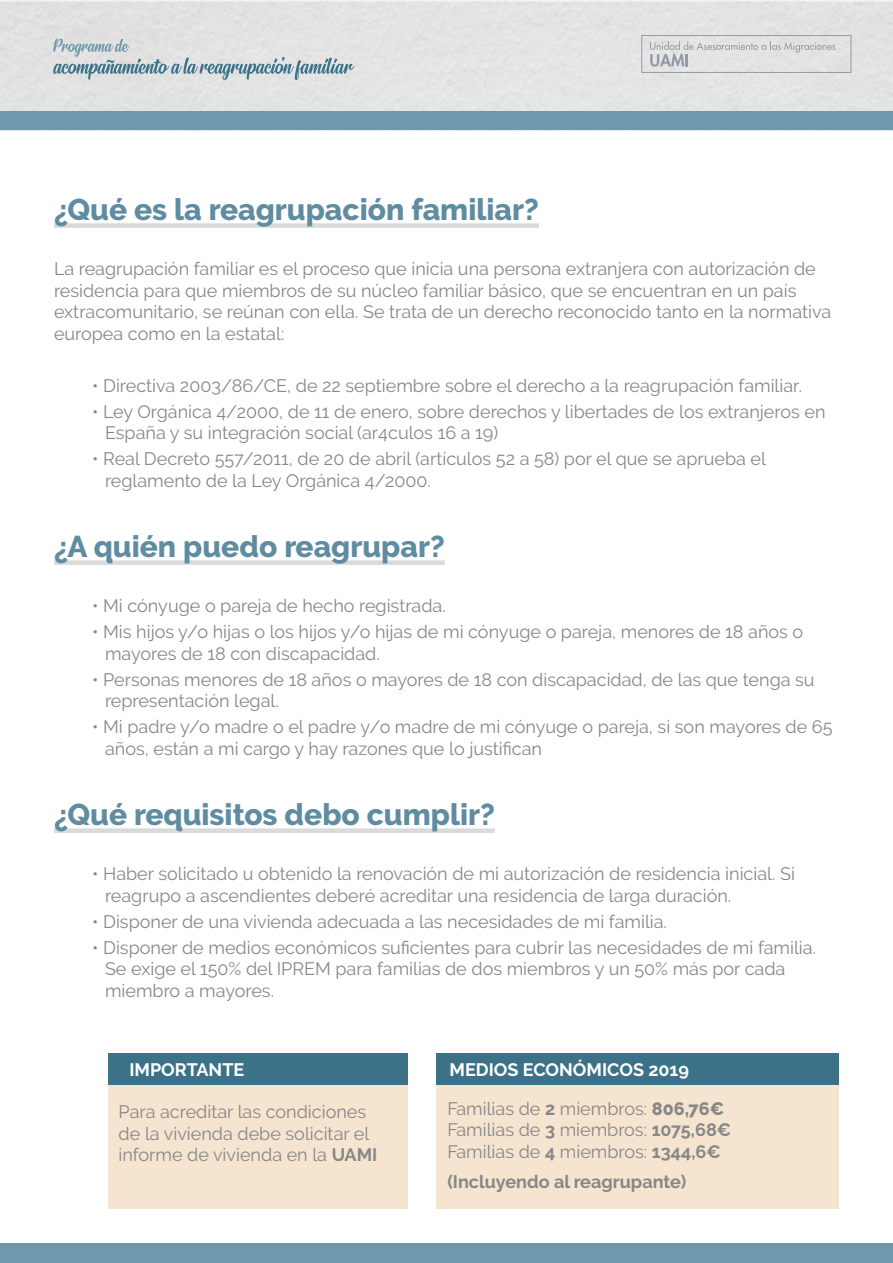
<style>
.page{position:relative;width:893px;height:1263px;background:#fff}
.page>*{position:absolute;margin:0;border:0;box-sizing:border-box;transform-origin:0 0}
.t1{font:800 30px "Raleway";color:#5f8ca1}
.t2{font:18px/21.6px "Raleway";color:#878787}
.t3{font:700 18px "Raleway";color:#fff}
.t4{font:700 18px "Raleway";color:#878787}
.s1{font-weight:700}
.s2{font-weight:800}
</style>
<div class="page">
<div style="left:0;top:111px;width:893px;height:19px;background:#6f98ad"></div>
<div style="left:0;top:1243px;width:893px;height:20px;background:#6f98ad"></div>
<svg style="left:53px;top:39px;width:301px;height:41px;background:#c6cfd3"></svg>
<svg style="left:650px;top:41px;width:185px;height:26px;background:#d8d9da"></svg>
<div style="left:641px;top:35px;width:210px;height:38px;border:1px solid #8f9ba6"></div>
<div style="left:54px;top:223px;width:485px;height:5px;background:#dadada"></div>
<div style="left:54px;top:560px;width:391px;height:5px;background:#dadada"></div>
<div style="left:54px;top:828px;width:441px;height:5px;background:#dadada"></div>
<div style="left:108px;top:1054px;width:300px;height:155px;background:#f5e4cf"></div>
<div style="left:108px;top:1054px;width:300px;height:31px;background:#3b7288"></div>
<div style="left:437px;top:1054px;width:402px;height:155px;background:#f5e4cf"></div>
<div style="left:437px;top:1054px;width:402px;height:31px;background:#3b7288"></div>
<h1 class="t1" style="left:54px;top:192px;width:486px">¿Qué es la reagrupación familiar?</h1>
<p class="t2" style="left:54px;top:258px;width:779px">La reagrupación familiar es el proceso que inicia una persona extranjera con autorización de residencia para que miembros de su núcleo familiar básico, que se encuentran en un país extracomunitario, se reúnan con ella. Se trata de un derecho reconocido tanto en la normativa europea como en la estatal:</p>
<p class="t2" style="left:92px;top:374px;width:711px">• Directiva 2003/86/CE, de 22 septiembre sobre el derecho a la reagrupación familiar.</p>
<p class="t2" style="left:105px;top:400px;width:722px;text-indent:-13px">• Ley Orgánica 4/2000, de 11 de enero, sobre derechos y libertades de los extranjeros en<br>España y su integración social (ar4culos 16 a 19)</p>
<p class="t2" style="left:105px;top:448px;width:663px;text-indent:-13px">• Real Decreto 557/2011, de 20 de abril (artículos 52 a 58) por el que se aprueba el reglamento de la Ley Orgánica 4/2000.</p>
<h1 class="t1" style="left:54px;top:529px;width:392px">¿A quién puedo reagrupar?</h1>
<p class="t2" style="left:92px;top:595px;width:355px">• Mi cónyuge o pareja de hecho registrada.</p>
<p class="t2" style="left:105px;top:621px;width:700px;text-indent:-13px">• Mis hijos y/o hijas o los hijos y/o hijas de mi cónyuge o pareja, menores de 18 años o mayores de 18 con discapacidad.</p>
<p class="t2" style="left:105px;top:668px;width:711px;text-indent:-13px">• Personas menores de 18 años o mayores de 18 con discapacidad, de las que tenga su representación legal.</p>
<p class="t2" style="left:105px;top:716px;width:729px;text-indent:-13px">• Mi padre y/o madre o el padre y/o madre de mi cónyuge o pareja, si son mayores de 65 años, están a mi cargo y hay razones que lo justifican</p>
<h1 class="t1" style="left:54px;top:797px;width:442px">¿Qué requisitos debo cumplir?</h1>
<p class="t2" style="left:105px;top:863px;width:691px;text-indent:-13px">• Haber solicitado u obtenido la renovación de mi autorización de residencia inicial. Si reagrupo a ascendientes deberé acreditar una residencia de larga duración.</p>
<p class="t2" style="left:92px;top:910px;width:576px">• Disponer de una vivienda adecuada a las necesidades de mi familia.</p>
<p class="t2" style="left:105px;top:936px;width:713px;text-indent:-13px">• Disponer de medios económicos suficientes para cubrir las necesidades de mi familia.<br>Se exige el 150% del IPREM para familias de dos miembros y un 50% más por cada miembro a mayores.</p>
<p class="t3" style="left:129px;top:1060px;width:116px">IMPORTANTE</p>
<p class="t2" style="left:119px;top:1101px;width:260px">Para acreditar las condiciones de la vivienda debe solicitar el informe de vivienda en la <span class="s1">UAMI</span></p>
<p class="t3" style="left:449px;top:1060px;width:241px">MEDIOS ECONÓMICOS 2019</p>
<p class="t2" style="left:447px;top:1097px;width:285px">∗Familias de <span class="s1">2</span> miembros: <span class="s2">806,76€<br></span>Familias de <span class="s1">3</span> miembros: <span class="s1">1075,68€<br></span>Familias de <span class="s1">4</span> miembros: <span class="s1">1344,6€</span></p>
<p class="t4" style="left:447px;top:1171px;width:240px">(∗Incluyendo al reagrupante)</p>
</div>
